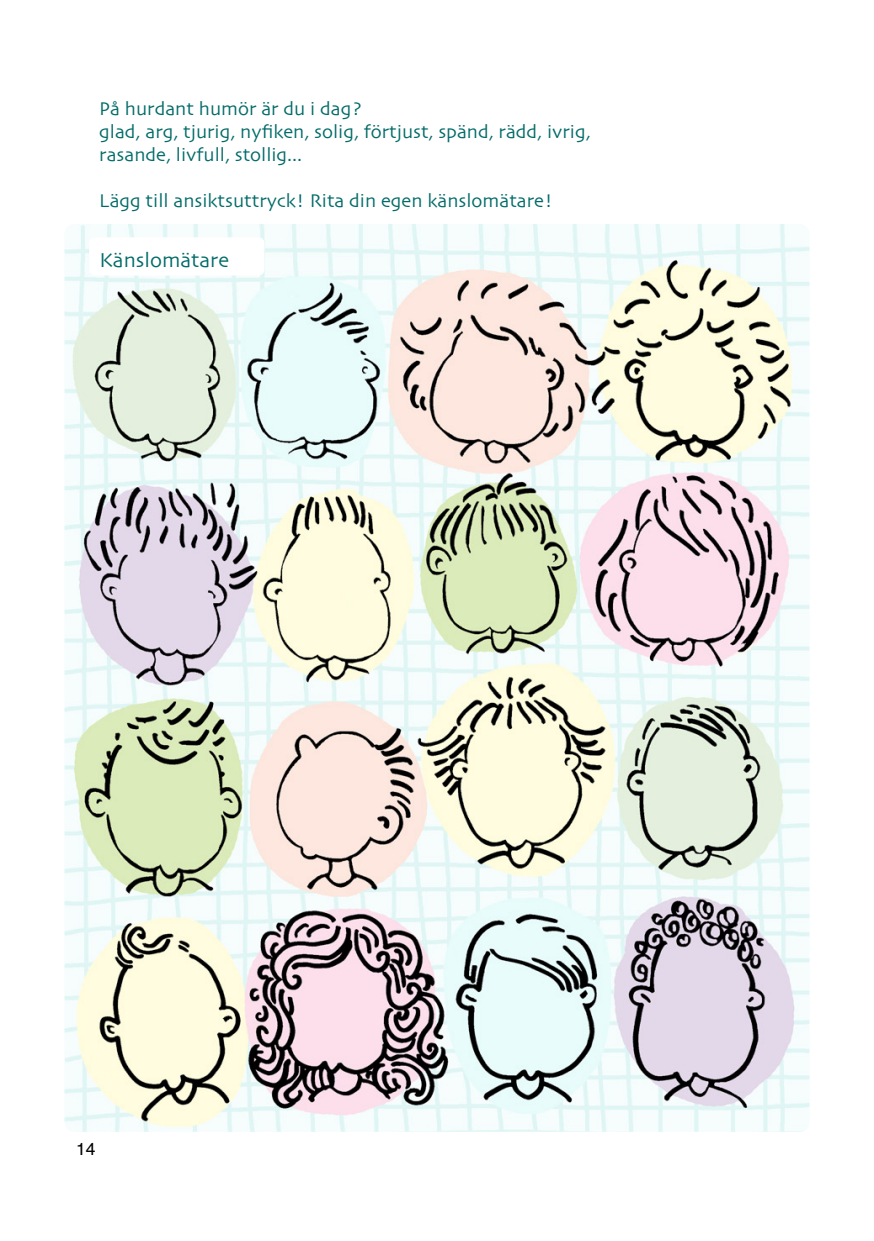
<style>
.page{position:relative;width:874px;height:1241px;background:#fff}
.page>*{position:absolute;margin:0;border:0;box-sizing:border-box;transform-origin:0 0}
.Leipis_turkoosi_oike{font:21px "Skia";color:#006b68}
.Leipis_turkoosi_oike-2{font:19.25px/23.1px "Skia";color:#006b68}
.t1{font:17.5px "Helvetica";color:#000}
</style>
<div class="page">
<img style="left:64px;top:224px;width:745px;height:907px">
<div style="left:89px;top:237px;width:175px;height:38px;background:#fff;border-radius:6px"></div>
<p class="Leipis_turkoosi_oike-2" style="left:99px;top:98px;width:264px">På hurdant humör är du i dag?</p>
<p class="Leipis_turkoosi_oike-2" style="left:99px;top:121px;width:492px">glad, arg, tjurig, nyfiken, solig, förtjust, spänd, rädd, ivrig, rasande, livfull, stollig...</p>
<p class="Leipis_turkoosi_oike-2" style="left:99px;top:190px;width:455px">Lägg till ansiktsuttryck! Rita din egen känslomätare!</p>
<p class="Leipis_turkoosi_oike" style="left:100px;top:247px;width:131px">Känslomätare</p>
<p class="t1" style="left:76px;top:1134px;width:21px">14</p>
</div>
